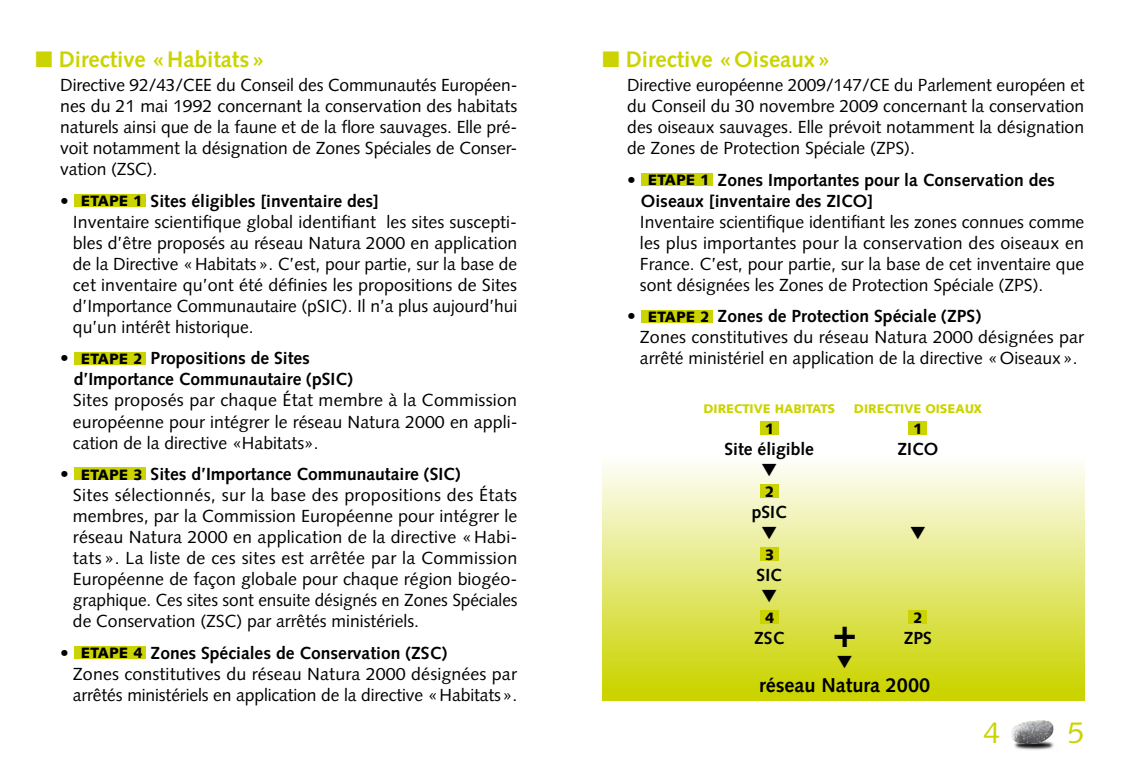
<style>
.page{position:relative;width:1134px;height:780px;background:#fff}
.page>*{position:absolute;margin:0;border:0;box-sizing:border-box;transform-origin:0 0}
.t1{font:700 40px "Syntax LT Std";color:#000}
.t2{font:30px "Syntax";color:#cbd400}
.t3{font:700 22.5px "Syntax LT Std";color:#cbd400}
.t4{font:700 20px "Syntax LT Std";color:#000}
.t5{font:17.5px/21px "Syntax";color:#000;text-align:justify}
.t6{font:700 17.5px/21px "Syntax LT Std";color:#000}
.t7{font:900 15px "Syntax";color:#000}
.t8{font:900 12.5px "Syntax LT Std";color:#cbd400}
.s1{font-family:"Syntax";font-weight:900;font-size:15px}
</style>
<div class="page">
<div style="left:74px;top:195px;width:72px;height:12px;background:#cbd400"></div>
<div style="left:74px;top:352px;width:72px;height:12px;background:#cbd400"></div>
<div style="left:74px;top:468px;width:72px;height:12px;background:#cbd400"></div>
<div style="left:74px;top:646px;width:72px;height:12px;background:#cbd400"></div>
<div style="left:641px;top:174px;width:72px;height:12px;background:#cbd400"></div>
<div style="left:641px;top:310px;width:72px;height:12px;background:#cbd400"></div>
<img style="left:1014px;top:744px;width:40px;height:6px">
<img style="left:1011px;top:720px;width:43px;height:24px">
<div style="left:602px;top:453px;width:482px;height:247px;background:linear-gradient(to bottom,#fff,#c9d300)"></div>
<div style="left:760px;top:421px;width:19px;height:14px;background:#cbd400"></div>
<div style="left:760px;top:484px;width:19px;height:14px;background:#cbd400"></div>
<div style="left:760px;top:547px;width:19px;height:14px;background:#cbd400"></div>
<div style="left:760px;top:610px;width:19px;height:14px;background:#cbd400"></div>
<div style="left:908px;top:421px;width:19px;height:14px;background:#cbd400"></div>
<div style="left:908px;top:610px;width:19px;height:14px;background:#cbd400"></div>
<svg style="left:762px;top:463px;width:14px;height:13px"></svg>
<svg style="left:762px;top:526px;width:14px;height:13px"></svg>
<svg style="left:762px;top:589px;width:14px;height:13px"></svg>
<svg style="left:911px;top:526px;width:14px;height:13px"></svg>
<svg style="left:837px;top:656px;width:15px;height:12px"></svg>
<p class="t3" style="left:35px;top:46px;width:231px">■ Directive «Habitats»</p>
<p class="t5" style="left:60px;top:75px;width:459px">Directive 92/43/CEE du Conseil des Communautés Européen&shy;nes du 21 mai 1992 concernant la conservation des habitats naturels ainsi que de la faune et de la flore sauvages. Elle pré&shy;voit notamment la désignation de Zones Spéciales de Conser&shy;vation (ZSC).</p>
<p class="t6" style="left:60px;top:190px;width:320px">• <span class="s1">ETAPE 1</span> Sites éligibles [inventaire des]</p>
<p class="t5" style="left:73px;top:211px;width:446px">Inventaire scientifique global identifiant les sites suscepti&shy;bles d’être proposés au réseau Natura 2000 en application de la Directive «Habitats». C’est, pour partie, sur la base de cet inventaire qu’ont été définies les propositions de Sites d’Importance Communautaire (pSIC). Il n’a plus aujourd’hui qu’un intérêt historique.</p>
<p class="t6" style="left:74px;top:348px;width:281px;text-indent:-14px">• <span class="s1">ETAPE 2</span> Propositions de Sites d’Importance Communautaire (pSIC)</p>
<p class="t5" style="left:73px;top:390px;width:446px">Sites proposés par chaque État membre à la Commission européenne pour intégrer le réseau Natura 2000 en appli&shy;cation de la directive «Habitats».</p>
<p class="t6" style="left:60px;top:463px;width:402px">• <span class="s1">ETAPE 3</span> Sites d’Importance Communautaire (SIC)</p>
<p class="t5" style="left:73px;top:484px;width:446px">Sites sélectionnés, sur la base des propositions des États membres, par la Commission Européenne pour intégrer le réseau Natura 2000 en application de la directive «Habi&shy;tats ». La liste de ces sites est arrêtée par la Commission Européenne de façon globale pour chaque région biogéo&shy;graphique. Ces sites sont ensuite désignés en Zones Spéciales de Conservation (ZSC) par arrêtés ministériels.</p>
<p class="t6" style="left:60px;top:642px;width:388px">• <span class="s1">ETAPE 4</span> Zones Spéciales de Conservation (ZSC)</p>
<p class="t5" style="left:73px;top:663px;width:446px">Zones constitutives du réseau Natura 2000 désignées par arrêtés ministériels en application de la directive «Habitats».</p>
<p class="t3" style="left:602px;top:46px;width:229px">■ Directive «Oiseaux»</p>
<p class="t5" style="left:627px;top:75px;width:459px">Directive européenne 2009/147/CE du Parlement européen et du Conseil du 30 novembre 2009 concernant la conservation des oiseaux sauvages. Elle prévoit notamment la désignation de Zones de Protection Spéciale (ZPS).</p>
<p class="t6" style="left:641px;top:169px;width:416px;text-indent:-14px">• <span class="s1">ETAPE 1</span> Zones Importantes pour la Conservation des<br>Oiseaux [inventaire des ZICO]</p>
<p class="t5" style="left:640px;top:211px;width:446px">Inventaire scientifique identifiant les zones connues comme les plus importantes pour la conservation des oiseaux en France. C’est, pour partie, sur la base de cet inventaire que sont désignées les Zones de Protection Spéciale (ZPS).</p>
<p class="t6" style="left:627px;top:306px;width:355px">• <span class="s1">ETAPE 2</span> Zones de Protection Spéciale (ZPS)</p>
<p class="t5" style="left:640px;top:327px;width:446px">Zones constitutives du réseau Natura 2000 désignées par arrêté ministériel en application de la directive «Oiseaux».</p>
<p class="t8" style="left:854px;top:401px;width:129px">DIRECTIVE OISEAUX</p>
<p class="t7" style="left:913px;top:419px;width:11px">1</p>
<p class="t6" style="left:897px;top:438px;width:42px">ZICO</p>
<p class="t8" style="left:703px;top:401px;width:133px">DIRECTIVE HABITATS</p>
<p class="t7" style="left:765px;top:419px;width:11px">1</p>
<p class="t6" style="left:724px;top:438px;width:91px">Site éligible</p>
<p class="t7" style="left:765px;top:482px;width:11px">2</p>
<p class="t6" style="left:752px;top:501px;width:37px">pSIC</p>
<p class="t7" style="left:765px;top:545px;width:11px">3</p>
<p class="t6" style="left:757px;top:564px;width:27px">SIC</p>
<p class="t7" style="left:765px;top:608px;width:11px">4</p>
<p class="t6" style="left:754px;top:627px;width:32px">ZSC</p>
<p class="t7" style="left:913px;top:608px;width:11px">2</p>
<h1 class="t1" style="left:833px;top:610px;width:26px">+</h1>
<p class="t6" style="left:904px;top:627px;width:30px">ZPS</p>
<p class="t4" style="left:759px;top:674px;width:173px">réseau Natura 2000</p>
<h2 class="t2" style="left:983px;top:715px;width:18px">4</h2>
<h2 class="t2" style="left:1068px;top:715px;width:18px">5</h2>
</div>
